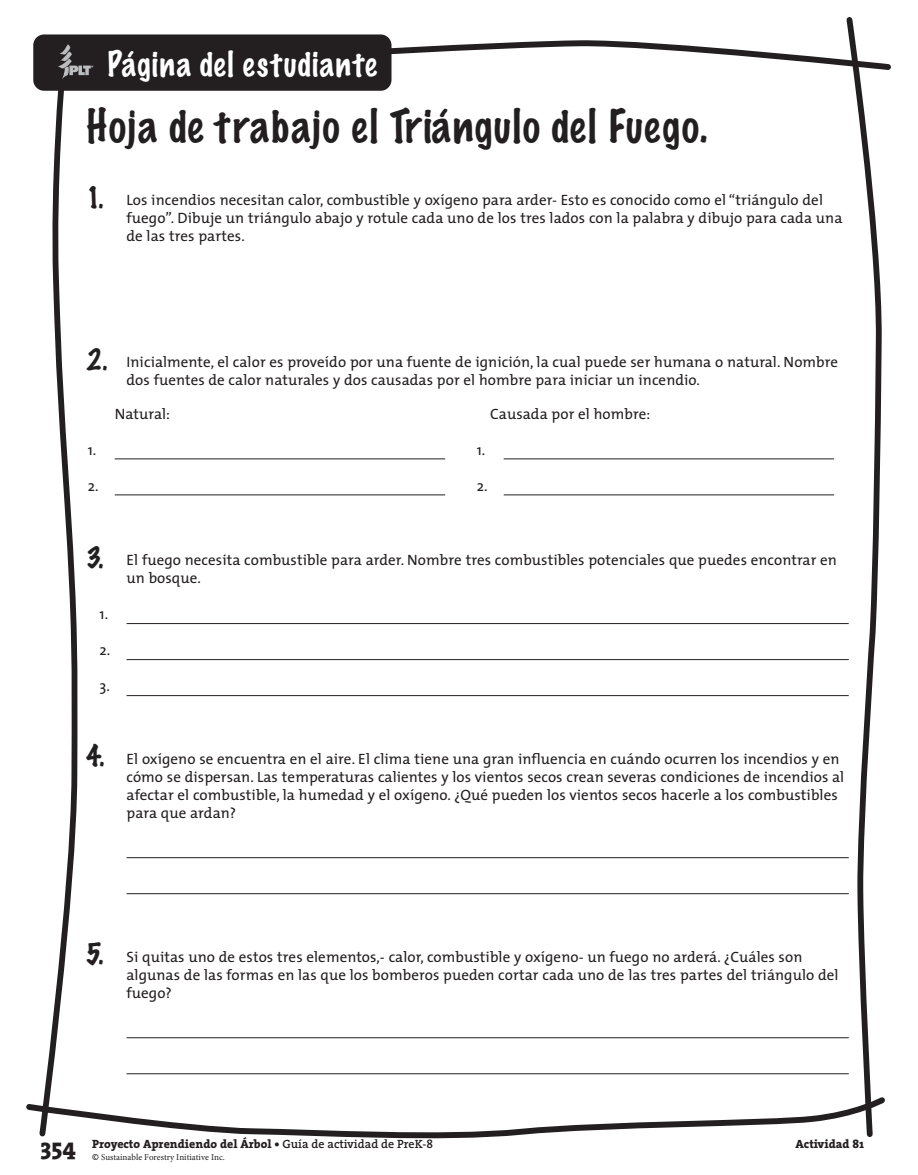
<style>
.page{position:relative;width:918px;height:1175px;background:#fff}
.page>*{position:absolute;margin:0;border:0;box-sizing:border-box;transform-origin:0 0}
.t1{font:100 42px "Marker Felt";letter-spacing:.04em;color:#231f20}
.t2{font:100 31.5px "Marker Felt";letter-spacing:.045em;color:#fff}
.t3{font:15px/18px "The Mix";letter-spacing:.005em;color:#231f20}
.t4{font:800 12px "The Serif";color:#231f20}
.t5{font:9px "Minion Pro";color:#231f20}
.s1{font-family:"Marker Felt";font-weight:100;font-size:27px}
.s2{font-size:24px}
.s3{font-weight:600}
.s4{font-family:"The Mix"}
</style>
<div class="page">
<svg style="left:383px;top:36px;width:508px;height:55px"></svg>
<svg style="left:26px;top:1097px;width:859px;height:41px"></svg>
<svg style="left:37px;top:90px;width:43px;height:1048px"></svg>
<svg style="left:844px;top:17px;width:39px;height:1121px"></svg>
<hr style="left:127px;top:623px;width:722px;height:1px;background:#231f20">
<hr style="left:127px;top:659px;width:722px;height:1px;background:#231f20">
<hr style="left:127px;top:695px;width:722px;height:1px;background:#231f20">
<hr style="left:127px;top:857px;width:722px;height:1px;background:#231f20">
<hr style="left:127px;top:893px;width:722px;height:1px;background:#231f20">
<hr style="left:127px;top:1037px;width:722px;height:1px;background:#231f20">
<hr style="left:127px;top:1073px;width:722px;height:1px;background:#231f20">
<hr style="left:115px;top:458px;width:330px;height:1px;background:#231f20">
<hr style="left:115px;top:494px;width:330px;height:1px;background:#231f20">
<hr style="left:504px;top:458px;width:330px;height:1px;background:#231f20">
<hr style="left:504px;top:494px;width:330px;height:1px;background:#231f20">
<div style="left:33px;top:34px;width:358px;height:57px;background:#231f20;border-radius:11px"></div>
<img style="left:58px;top:44px;width:36px;height:35px">
<h2 class="t2" style="left:108px;top:42px;width:271px">Página del estudiante</h2>
<h1 class="t1" style="left:86px;top:97px;width:623px">Hoja de trabajo el Triángulo del Fuego.</h1>
<p class="t3" style="left:127px;top:193px;width:717px;text-indent:-40px"><span class="s1">1.</span> Los incendios necesitan calor, combustible y oxígeno para arder- Esto es conocido como el “triángulo del fuego”. Dibuje un triángulo abajo y rotule cada uno de los tres lados con la palabra y dibujo para cada una de las tres partes.</p>
<p class="t3" style="left:127px;top:355px;width:713px;text-indent:-40px"><span class="s1">2.</span> Inicialmente, el calor es proveído por una fuente de ignición, la cual puede ser humana o natural. Nombre dos fuentes de calor naturales y dos causadas por el hombre para iniciar un incendio.</p>
<p class="t3" style="left:88px;top:442px;width:10px">1.</p>
<p class="t3" style="left:88px;top:478px;width:12px">2.</p>
<p class="t3" style="left:115px;top:406px;width:57px">Natural:</p>
<p class="t3" style="left:490px;top:406px;width:162px">Causada por el hombre:</p>
<p class="t3" style="left:477px;top:442px;width:10px">1.</p>
<p class="t3" style="left:477px;top:478px;width:12px">2.</p>
<p class="t3" style="left:127px;top:553px;width:712px;text-indent:-40px"><span class="s1">3.</span> El fuego necesita combustible para arder. Nombre tres combustibles potenciales que puedes encontrar en un bosque.</p>
<p class="t3" style="left:100px;top:607px;width:10px">1.</p>
<p class="t3" style="left:100px;top:643px;width:12px">2.</p>
<p class="t3" style="left:100px;top:679px;width:12px">3.</p>
<p class="t3" style="left:127px;top:751px;width:719px;text-indent:-40px"><span class="s1">4.</span> El oxígeno se encuentra en el aire. El clima tiene una gran influencia en cuándo ocurren los incendios y en cómo se dispersan. Las temperaturas calientes y los vientos secos crean severas condiciones de incendios al afectar el combustible, la humedad y el oxígeno. ¿Qué pueden los vientos secos hacerle a los combustibles para que ardan?</p>
<p class="t3" style="left:127px;top:949px;width:714px;text-indent:-40px"><span class="s1">5.</span> Si quitas uno de estos tres elementos,- calor, combustible y oxígeno- un fuego no arderá. ¿Cuáles son algunas de las formas en las que los bomberos pueden cortar cada uno de las tres partes del triángulo del fuego?</p>
<p class="t4" style="left:40px;top:1139px;width:394px"><span class="s2">354</span> Proyecto Aprendiendo del Árbol • <span class="s3">Guía de actividad de PreK-8</span></p>
<p class="t5" style="left:92px;top:1151px;width:134px"><span class="s4">©</span> Sustainable Forestry Initiative Inc.</p>
<p class="t4" style="left:796px;top:1139px;width:70px">Actividad 81</p>
</div>
